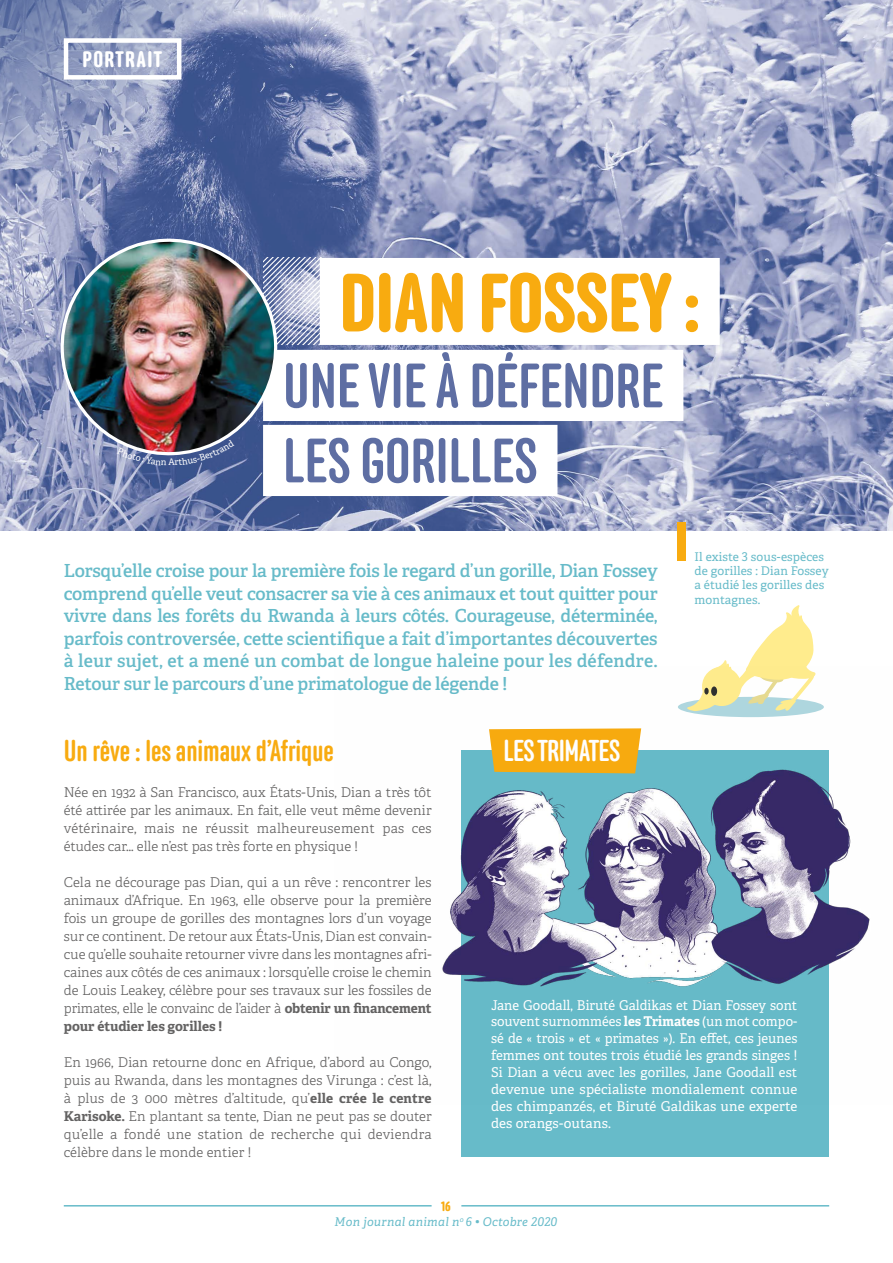
<style>
.page{position:relative;width:893px;height:1263px;background:#fff}
.page>*{position:absolute;margin:0;border:0;box-sizing:border-box;transform-origin:0 0}
.t1{font:600 82.5px "Anchor";letter-spacing:-.005em;color:#f8ab10}
.t2{font:500 62.55px/75px "Anchor";color:#5e6ea3}
.t3{font:500 30.15px "Anchor";letter-spacing:-.02em;color:#fff}
.t4{font:500 30px "Anchor";color:#f8ab10}
.t5{font:600 22.5px "Anchor";letter-spacing:.06em;color:#fff}
.t6{font:600 18px/22.5px "Adelle";letter-spacing:-.01em;color:#67bbc9;text-align:justify}
.t7{font:300 13.5px/18px "Adelle";color:#646363;text-align:justify}
.t8{font:13.5px/16.8px "Adelle";letter-spacing:.01em;color:#fff;text-align:justify}
.t9{font:600 13.5px "Anchor";color:#f8ab10}
.t10{font:12px/14.4px "Adelle";letter-spacing:.01em;color:#67bbc9}
.t11{font:italic 12px "Adelle";letter-spacing:.03em;color:#67bbc9}
.s1{font-weight:700}
</style>
<div class="page">
<svg style="left:0;top:0;width:893px;height:529px"></svg>
<hr style="left:64px;top:1205px;width:368px;height:1px;background:#67bbc9">
<hr style="left:461px;top:1205px;width:368px;height:1px;background:#67bbc9">
<div style="left:64px;top:38px;width:117px;height:42px;border:4px solid #fff"></div>
<div style="left:263px;top:350px;width:420px;height:71px;background:#fff"></div>
<div style="left:263px;top:425px;width:294px;height:71px;background:#fff"></div>
<svg style="left:278px;top:258px;width:42px;height:87px"></svg>
<div style="left:320px;top:258px;width:400px;height:87px;background:#fff"></div>
<div style="left:461px;top:750px;width:368px;height:407px;background:#67bbc9"></div>
<svg style="left:720px;top:605px;width:94px;height:61px"></svg>
<img style="left:60px;top:238px;width:218px;height:219px">
<div style="left:677px;top:522px;width:9px;height:38px;background:#f8ab10"></div>
<img style="left:442px;top:666px;width:428px;height:321px">
<svg style="left:117px;top:440px;width:118px;height:25px"></svg>
<h3 class="t5" style="left:83px;top:46px;width:81px">PORTRAIT</h3>
<h1 class="t1" style="left:339px;top:256px;width:362px">DIAN FOSSEY :</h1>
<h2 class="t2" style="left:283px;top:347px;width:382px">UNE VIE À DÉFENDRE<br>LES GORILLES</h2>
<p class="t6" style="left:64px;top:560px;width:595px">Lorsqu’elle croise pour la première fois le regard d’un gorille, Dian Fossey comprend qu’elle veut consacrer sa vie à ces animaux et tout quitter pour vivre dans les forêts du Rwanda à leurs côtés. Courageuse, déterminée, parfois controversée, cette scientifique a fait d’importantes découvertes à leur sujet, et a mené un combat de longue haleine pour les défendre.<br>Retour sur le parcours d’une primatologue de légende !</p>
<p class="t10" style="left:694px;top:549px;width:136px">Il existe 3 sous-espèces de gorilles : Dian Fossey a étudié les gorilles des montagnes.</p>
<h3 class="t4" style="left:64px;top:733px;width:271px">Un rêve : les animaux d’Afrique</h3>
<p class="t7" style="left:64px;top:783px;width:369px">Née en 1932 à San Francisco, aux États-Unis, Dian a très tôt été attirée par les animaux. En fait, elle veut même devenir vétérinaire, mais ne réussit malheureusement pas ces études car… elle n’est pas très forte en physique !</p>
<p class="t7" style="left:64px;top:873px;width:369px">Cela ne décourage pas Dian, qui a un rêve : rencontrer les animaux d’Afrique. En 1963, elle observe pour la première fois un groupe de gorilles des montagnes lors d’un voyage sur ce continent. De retour aux États-Unis, Dian est convain&shy;cue qu’elle souhaite retourner vivre dans les montagnes afri&shy;caines aux côtés de ces animaux : lorsqu’elle croise le chemin de Louis Leakey, célèbre pour ses travaux sur les fossiles de primates, elle le convainc de l’aider à <span class="s1">obtenir un financement pour étudier les gorilles !</span></p>
<p class="t7" style="left:64px;top:1053px;width:369px">En 1966, Dian retourne donc en Afrique, d’abord au Congo, puis au Rwanda, dans les montagnes des Virunga : c’est là, à plus de 3 000 mètres d’altitude, qu’<span class="s1">elle crée le centre Karisoke.</span> En plantant sa tente, Dian ne peut pas se douter qu’elle a fondé une station de recherche qui deviendra célèbre dans le monde entier !</p>
<h3 class="t3" style="left:503px;top:734px;width:118px">LES TRIMATES</h3>
<p class="t8" style="left:491px;top:996px;width:308px">Jane Goodall, Biruté Galdikas et Dian Fossey sont souvent surnommées <span class="s1">les Trimates</span> (un mot compo&shy;sé de « trois » et « primates »). En effet, ces jeunes femmes ont toutes trois étudié les grands singes !<br>Si Dian a vécu avec les gorilles, Jane Goodall est devenue une spécialiste mondialement connue des chimpanzés, et Biruté Galdikas une experte des orangs-outans.</p>
<p class="t9" style="left:441px;top:1199px;width:11px">16</p>
<p class="t11" style="left:335px;top:1214px;width:224px">Mon journal animal n<sup>o</sup> 6 • Octobre 2020</p>
</div>
